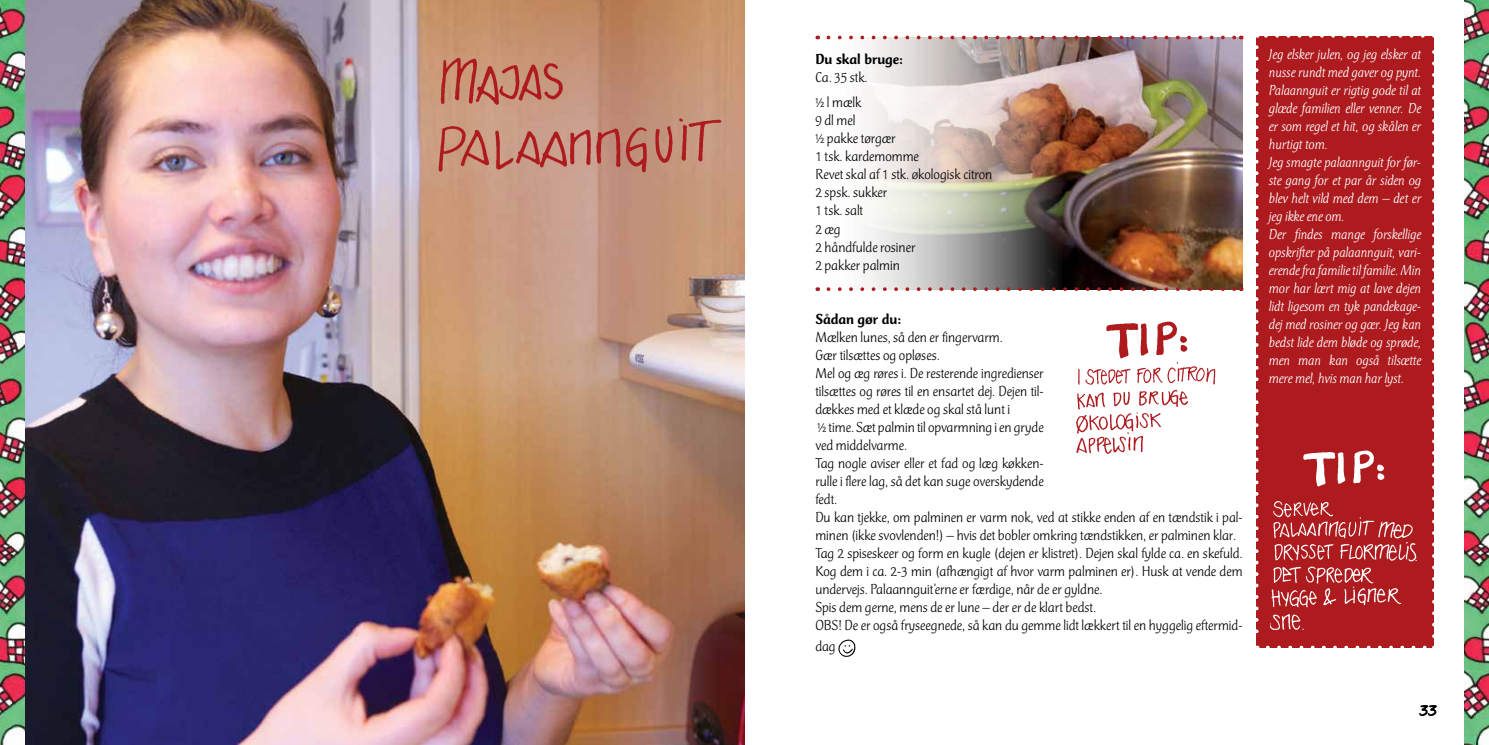
<style>
.page{position:relative;width:1489px;height:745px;background:#fff}
.page>*{position:absolute;margin:0;border:0;box-sizing:border-box;transform-origin:0 0}
.t1{font:17.5px "Idesskrift";color:#000}
.t2{font:300 15px/18px "CT Mercurius Std";color:#000}
.t3{font:italic 300 15px/18px "CT Mercurius Std";color:#fff}
.t4{font:500 15px "CT Mercurius Std";color:#000}
</style>
<div class="page">
<img style="left:25px;top:0;width:719px;height:744px">
<img style="left:0;top:0;width:25px;height:744px">
<img style="left:436px;top:54px;width:288px;height:127px">
<img style="left:1076px;top:362px;width:140px;height:92px">
<img style="left:1106px;top:321px;width:82px;height:37px">
<img style="left:815px;top:38px;width:427px;height:251px">
<img style="left:1464px;top:0;width:24px;height:744px">
<div style="left:1256px;top:36px;width:177px;height:611px;background:#ae1b1f"></div>
<svg style="left:1256px;top:47px;width:2px;height:600px"></svg>
<svg style="left:1267px;top:645px;width:167px;height:3px"></svg>
<svg style="left:1432px;top:36px;width:2px;height:599px"></svg>
<svg style="left:1256px;top:36px;width:166px;height:2px"></svg>
<svg style="left:828px;top:36px;width:406px;height:3px"></svg>
<svg style="left:828px;top:287px;width:406px;height:4px"></svg>
<svg style="left:838px;top:639px;width:17px;height:17px"></svg>
<img style="left:1270px;top:501px;width:147px;height:129px">
<img style="left:1303px;top:450px;width:82px;height:37px">
<p class="t4" style="left:815px;top:51px;width:89px">Du skal bruge:</p>
<p class="t2" style="left:815px;top:65px;width:54px;line-height:25.1px">Ca. 35 stk. ½ l mælk</p>
<p class="t2" style="left:815px;top:112px;width:178px">9 dl mel<br>½ pakke tørgær<br>1 tsk. kardemomme<br>Revet skal af 1 stk. økologisk citron<br>2 spsk. sukker<br>1 tsk. salt<br>2 æg<br>2 håndfulde rosiner<br>2 pakker palmin</p>
<p class="t4" style="left:815px;top:310px;width:87px">Sådan gør du:</p>
<p class="t2" style="left:815px;top:328px;width:429px">Mælken lunes, så den er fingervarm.<br>Gær tilsættes og opløses.<br>Mel og æg røres i. De resterende ingredienser<br>tilsættes og røres til en ensartet dej. Dejen til-<br>dækkes med et klæde og skal stå lunt i<br>½ time. Sæt palmin til opvarmning i en gryde<br>ved middelvarme.<br>Tag nogle aviser eller et fad og læg køkken-<br>rulle i flere lag, så det kan suge overskydende<br>fedt.<br>Du kan tjekke, om palminen er varm nok, ved at stikke enden af en tændstik i pal&shy;minen (ikke svovlenden!) – hvis det bobler omkring tændstikken, er palminen klar.<br>Tag 2 spiseskeer og form en kugle (dejen er klistret). Dejen skal fylde ca. en skefuld.<br>Kog dem i ca. 2-3 min (afhængigt af hvor varm palminen er). Husk at vende dem undervejs. Palaannguit’erne er færdige, når de er gyldne.<br>Spis dem gerne, mens de er lune – der er de klart bedst.<br>OBS! De er også fryseegnede, så kan du gemme lidt lækkert til en hyggelig eftermid-</p>
<p class="t2" style="left:815px;top:637px;width:22px">dag</p>
<p class="t3" style="left:1269px;top:45px;width:154px">Jeg elsker julen, og jeg elsker at nusse rundt med gaver og pynt.<br>Palaannguit er rigtig gode til at glæde familien eller venner. De er som regel et hit, og skålen er hurtigt tom.<br>Jeg smagte palaannguit for før&shy;ste gang for et par år siden og blev helt vild med dem – det er jeg ikke ene om.<br>Der findes mange forskellige opskrifter på palaannguit, vari&shy;erende fra familie til familie. Min mor har lært mig at lave dejen lidt ligesom en tyk pandekage&shy;dej med rosiner og gær. Jeg kan bedst lide dem bløde og sprøde, men man kan også tilsætte mere mel, hvis man har lyst.</p>
<p class="t1" style="left:1419px;top:702px;width:19px">33</p>
</div>
